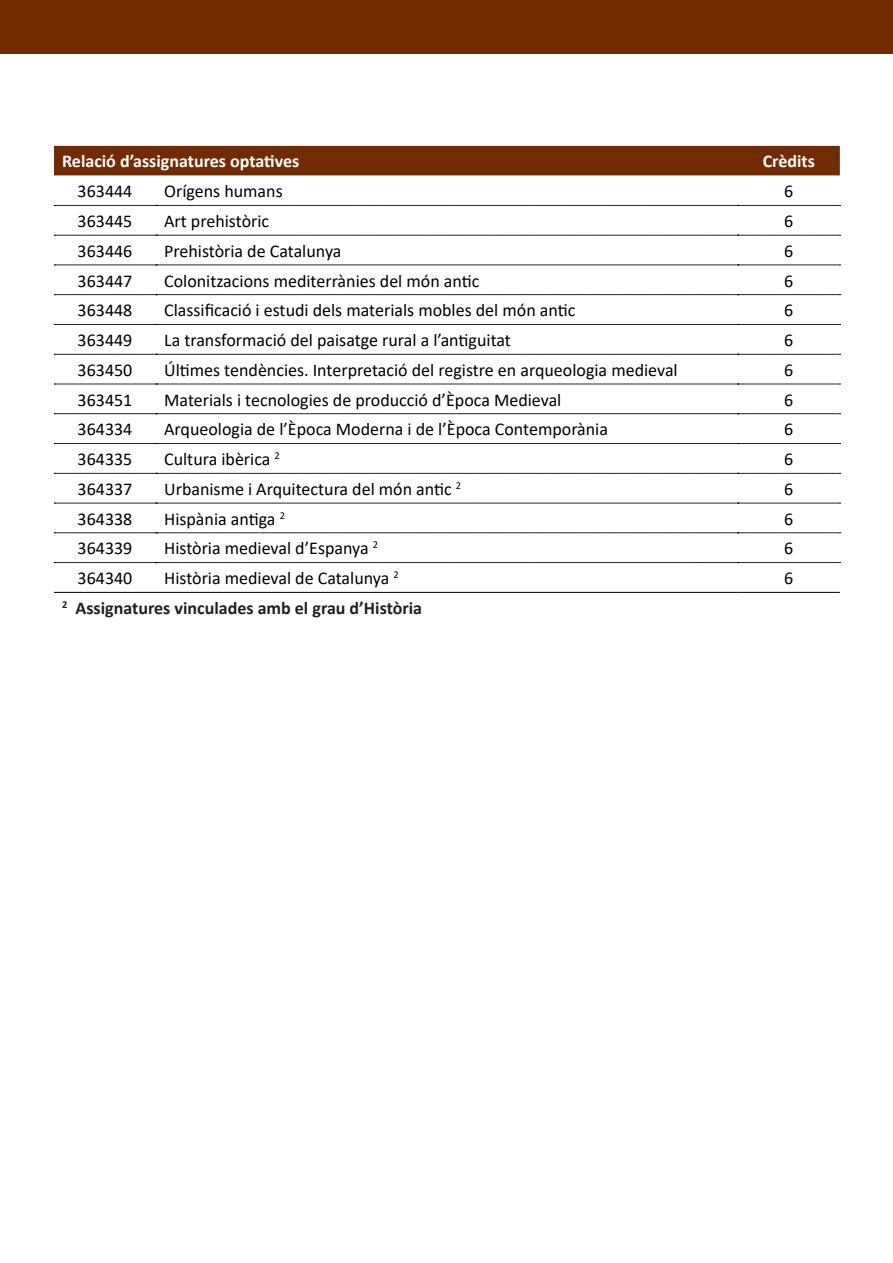
<style>
.page{position:relative;width:893px;height:1263px;background:#fff}
.page>*{position:absolute;margin:0;border:0;box-sizing:border-box;transform-origin:0 0}
.Pie_de_página{font:18px "Calibri";color:#000}
.Pie_de_página-2{font:700 18px "Calibri";color:#231f20}
.Pie_de_página-3{font:700 18px "Calibri";color:#fff}
</style>
<div class="page">
<div style="left:0;top:0;width:893px;height:53px;background:#722b00"></div>
<div style="left:54px;top:146px;width:786px;height:30px;background:#722b00"></div>
<svg style="left:54px;top:204px;width:786px;height:388px"></svg>
<svg style="left:54px;top:205px;width:787px;height:1px"></svg>
<svg style="left:54px;top:235px;width:787px;height:1px"></svg>
<svg style="left:54px;top:265px;width:787px;height:1px"></svg>
<svg style="left:54px;top:294px;width:787px;height:1px"></svg>
<svg style="left:54px;top:324px;width:787px;height:1px"></svg>
<svg style="left:54px;top:354px;width:787px;height:1px"></svg>
<svg style="left:54px;top:384px;width:787px;height:1px"></svg>
<svg style="left:54px;top:413px;width:787px;height:1px"></svg>
<svg style="left:54px;top:443px;width:787px;height:1px"></svg>
<svg style="left:54px;top:473px;width:787px;height:1px"></svg>
<svg style="left:54px;top:503px;width:787px;height:1px"></svg>
<svg style="left:54px;top:533px;width:787px;height:1px"></svg>
<svg style="left:54px;top:562px;width:787px;height:1px"></svg>
<hr style="left:54px;top:592px;width:102px;height:1px;background:#000">
<hr style="left:156px;top:592px;width:582px;height:1px;background:#000">
<hr style="left:738px;top:592px;width:102px;height:1px;background:#000">
<p class="Pie_de_página-3" style="left:62px;top:149px;width:239px">Relació d’assignatures optatives</p>
<p class="Pie_de_página-3" style="left:763px;top:149px;width:54px">Crèdits</p>
<p class="Pie_de_página" style="left:78px;top:179px;width:56px">363444</p>
<p class="Pie_de_página" style="left:164px;top:179px;width:120px">Orígens humans</p>
<p class="Pie_de_página" style="left:784px;top:179px;width:11px">6</p>
<p class="Pie_de_página" style="left:78px;top:209px;width:56px">363445</p>
<p class="Pie_de_página" style="left:164px;top:209px;width:107px">Art prehistòric</p>
<p class="Pie_de_página" style="left:784px;top:209px;width:11px">6</p>
<p class="Pie_de_página" style="left:78px;top:238px;width:56px">363446</p>
<p class="Pie_de_página" style="left:164px;top:238px;width:179px">Prehistòria de Catalunya</p>
<p class="Pie_de_página" style="left:784px;top:238px;width:11px">6</p>
<p class="Pie_de_página" style="left:78px;top:268px;width:56px">363447</p>
<p class="Pie_de_página" style="left:164px;top:268px;width:317px">Colonitzacions mediterrànies del món antic</p>
<p class="Pie_de_página" style="left:784px;top:268px;width:11px">6</p>
<p class="Pie_de_página" style="left:78px;top:298px;width:56px">363448</p>
<p class="Pie_de_página" style="left:164px;top:298px;width:413px">Classificació i estudi dels materials mobles del món antic</p>
<p class="Pie_de_página" style="left:784px;top:298px;width:11px">6</p>
<p class="Pie_de_página" style="left:78px;top:328px;width:56px">363449</p>
<p class="Pie_de_página" style="left:164px;top:328px;width:348px">La transformació del paisatge rural a l’antiguitat</p>
<p class="Pie_de_página" style="left:784px;top:328px;width:11px">6</p>
<p class="Pie_de_página" style="left:78px;top:357px;width:56px">363450</p>
<p class="Pie_de_página" style="left:164px;top:357px;width:515px">Últimes tendències. Interpretació del registre en arqueologia medieval</p>
<p class="Pie_de_página" style="left:784px;top:357px;width:11px">6</p>
<p class="Pie_de_página" style="left:78px;top:387px;width:56px">363451</p>
<p class="Pie_de_página" style="left:164px;top:387px;width:399px">Materials i tecnologies de producció d’Època Medieval</p>
<p class="Pie_de_página" style="left:784px;top:387px;width:11px">6</p>
<p class="Pie_de_página" style="left:78px;top:417px;width:56px">364334</p>
<p class="Pie_de_página" style="left:164px;top:417px;width:445px">Arqueologia de l’Època Moderna i de l’Època Contemporània</p>
<p class="Pie_de_página" style="left:784px;top:417px;width:11px">6</p>
<p class="Pie_de_página" style="left:78px;top:447px;width:56px">364335</p>
<p class="Pie_de_página" style="left:164px;top:447px;width:117px">Cultura ibèrica <sup>2</sup></p>
<p class="Pie_de_página" style="left:784px;top:447px;width:11px">6</p>
<p class="Pie_de_página" style="left:78px;top:476px;width:56px">364337</p>
<p class="Pie_de_página" style="left:164px;top:476px;width:299px">Urbanisme i Arquitectura del món antic <sup>2</sup></p>
<p class="Pie_de_página" style="left:784px;top:476px;width:11px">6</p>
<p class="Pie_de_página" style="left:78px;top:506px;width:56px">364338</p>
<p class="Pie_de_página" style="left:164px;top:506px;width:122px">Hispània antiga <sup>2</sup></p>
<p class="Pie_de_página" style="left:784px;top:506px;width:11px">6</p>
<p class="Pie_de_página" style="left:78px;top:536px;width:56px">364339</p>
<p class="Pie_de_página" style="left:164px;top:536px;width:215px">Història medieval d’Espanya <sup>2</sup></p>
<p class="Pie_de_página" style="left:784px;top:536px;width:11px">6</p>
<p class="Pie_de_página" style="left:78px;top:566px;width:56px">364340</p>
<p class="Pie_de_página" style="left:164px;top:566px;width:236px">Història medieval de Catalunya <sup>2</sup></p>
<p class="Pie_de_página" style="left:784px;top:566px;width:11px">6</p>
<p class="Pie_de_página-2" style="left:62px;top:595px;width:362px"><sup>2</sup> Assignatures vinculades amb el grau d’Història</p>
</div>
